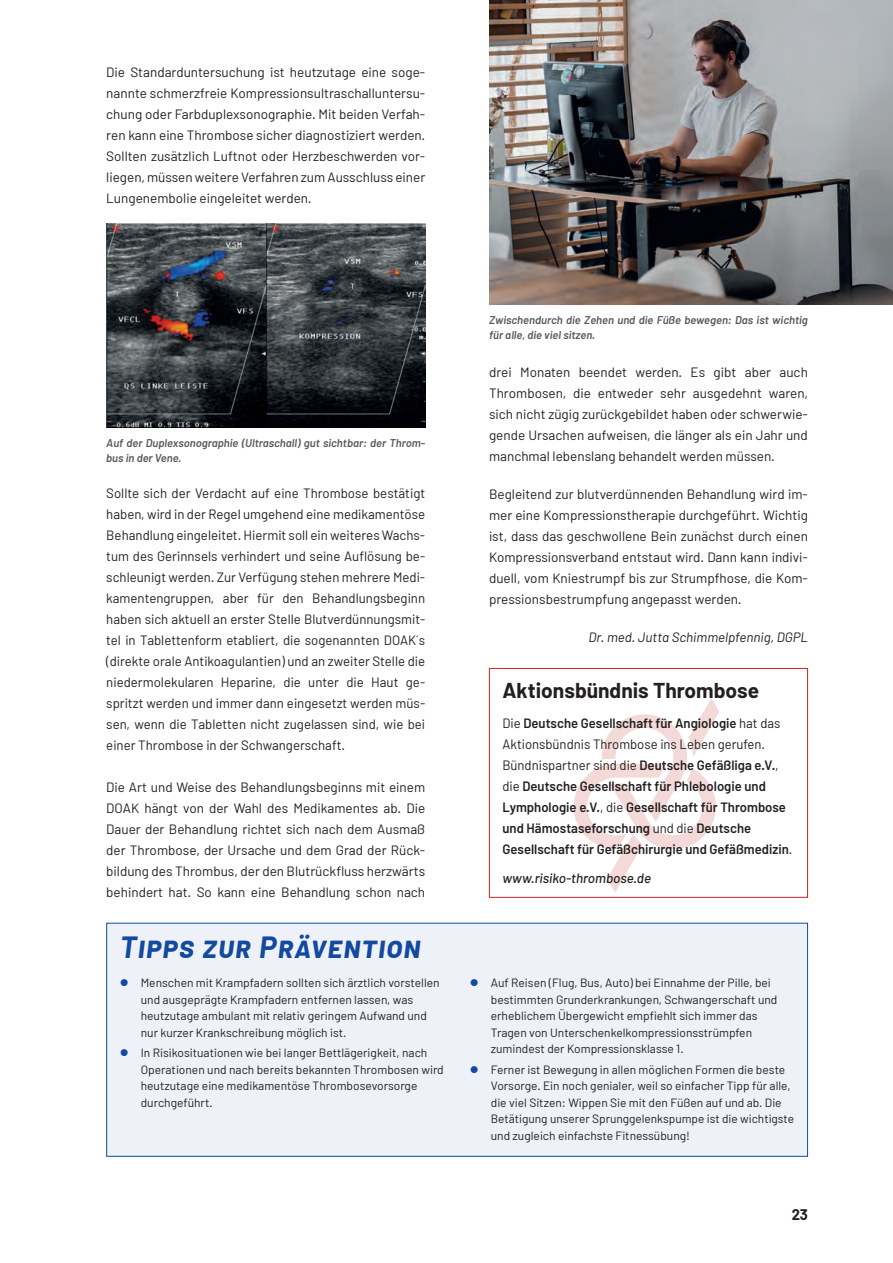
<style>
.page{position:relative;width:893px;height:1263px;background:#fff}
.page>*{position:absolute;margin:0;border:0;box-sizing:border-box;transform-origin:0 0}
.t1{font:italic 700 30px "Barlow";letter-spacing:.05em;color:#114aa0}
.t2{font:700 21px "Barlow";color:#231f20}
.t3{font:700 15px "Barlow";color:#231f20}
.t4{font:13.5px/21px "Barlow";color:#231f20;text-align:justify}
.t5{font:600 13.5px/21px "Barlow";color:#231f20}
.t6{font:italic 13.5px "Barlow";color:#231f20}
.t7{font:italic 500 13.5px "Barlow";color:#231f20}
.t8{font:12px/16.5px "Barlow";color:#231f20}
.t9{font:italic 600 11.25px/15px "Barlow";color:#57585a}
.s1{color:#114aa0}
.s2{font-weight:400}
</style>
<div class="page">
<svg style="left:573px;top:698px;width:146px;height:194px"></svg>
<div style="left:107px;top:923px;width:700px;height:233px;background:#eff1f8"></div>
<div style="left:106px;top:923px;width:702px;height:234px;border:1px solid #114aa0"></div>
<div style="left:489px;top:668px;width:319px;height:230px;border:1px solid #d1232a"></div>
<img style="left:489px;top:0;width:404px;height:304px">
<img style="left:106px;top:223px;width:319px;height:204px">
<p class="t4" style="left:106px;top:62px;width:320px">Die Standarduntersuchung ist heutzutage eine soge&shy;nannte schmerzfreie Kompressionsultraschalluntersu&shy;chung oder Farbduplexsonographie. Mit beiden Verfah&shy;ren kann eine Thrombose sicher diagnostiziert werden.<br>Sollten zusätzlich Luftnot oder Herzbeschwerden vor&shy;liegen, müssen weitere Verfahren zum Ausschluss einer Lungenembolie eingeleitet werden.</p>
<p class="t9" style="left:106px;top:435px;width:320px">Auf der Duplexsonographie (Ultraschall) gut sichtbar: der Throm&shy;bus in der Vene.</p>
<p class="t4" style="left:106px;top:482px;width:320px">Sollte sich der Verdacht auf eine Thrombose bestätigt haben, wird in der Regel umgehend eine medikamentöse Behandlung eingeleitet. Hiermit soll ein weiteres Wachs&shy;tum des Gerinnsels verhindert und seine Auflösung be&shy;schleunigt werden. Zur Verfügung stehen mehrere Medi&shy;kamentengruppen, aber für den Behandlungsbeginn haben sich aktuell an erster Stelle Blutverdünnungsmit&shy;tel in Tablettenform etabliert, die sogenannten DOAK´s (direkte orale Antikoagulantien) und an zweiter Stelle die niedermolekularen Heparine, die unter die Haut ge&shy;spritzt werden und immer dann eingesetzt werden müs&shy;sen, wenn die Tabletten nicht zugelassen sind, wie bei einer Thrombose in der Schwangerschaft.</p>
<p class="t4" style="left:106px;top:776px;width:320px">Die Art und Weise des Behandlungsbeginns mit einem DOAK hängt von der Wahl des Medikamentes ab. Die Dauer der Behandlung richtet sich nach dem Ausmaß der Thrombose, der Ursache und dem Grad der Rück&shy;bildung des Thrombus, der den Blutrückfluss herzwärts behindert hat. So kann eine Behandlung schon nach</p>
<h1 class="t1" style="left:120px;top:928px;width:302px">TIPPS ZUR PRÄVENTION</h1>
<p class="t8" style="left:141px;top:974px;width:300px;text-indent:-21px"><span class="s1">●</span> Menschen mit Krampfadern sollten sich ärztlich vorstellen und ausgeprägte Krampfadern entfernen lassen, was heutzutage ambulant mit relativ geringem Aufwand und nur kurzer Krankschreibung möglich ist.</p>
<p class="t8" style="left:141px;top:1044px;width:304px;text-indent:-21px"><span class="s1">●</span> In Risikosituationen wie bei langer Bettlägerigkeit, nach Operationen und nach bereits bekannten Thrombosen wird heutzutage eine medikamentöse Thrombosevorsorge durchgeführt.</p>
<p class="t9" style="left:489px;top:312px;width:320px">Zwischendurch die Zehen und die Füße bewegen: Das ist wichtig für alle, die viel sitzen.</p>
<p class="t4" style="left:489px;top:361px;width:320px">drei Monaten beendet werden. Es gibt aber auch Thrombosen, die entweder sehr ausgedehnt waren, sich nicht zügig zurückgebildet haben oder schwerwie&shy;gende Ursachen aufweisen, die länger als ein Jahr und manchmal lebenslang behandelt werden müssen.</p>
<p class="t4" style="left:489px;top:483px;width:320px">Begleitend zur blutverdünnenden Behandlung wird im&shy;mer eine Kompressionstherapie durchgeführt. Wichtig ist, dass das geschwollene Bein zunächst durch einen Kompressionsverband entstaut wird. Dann kann indivi&shy;duell, vom Kniestrumpf bis zur Strumpfhose, die Kom&shy;pressionsbestrumpfung angepasst werden.</p>
<p class="t6" style="left:588px;top:629px;width:221px">Dr. med. Jutta Schimmelpfennig, DGPL</p>
<h2 class="t2" style="left:502px;top:678px;width:258px">Aktionsbündnis Thrombose</h2>
<p class="t5" style="left:502px;top:712px;width:291px"><span class="s2">Die</span> Deutsche Gesellschaft für Angiologie <span class="s2">hat das Aktionsbündnis Thrombose ins Leben gerufen.<br>Bündnispartner sind die</span> Deutsche Gefäßliga e.V.<span class="s2">, die</span> Deutsche Gesellschaft für Phlebologie und Lymphologie e.V.<span class="s2">, die</span> Gesellschaft für Thrombose und Hämostaseforschung <span class="s2">und die</span> Deutsche Gesellschaft für Gefäßchirurgie und Gefäßmedizin<span class="s2">.</span></p>
<p class="t7" style="left:502px;top:870px;width:150px">www.risiko-thrombose.de</p>
<p class="t8" style="left:491px;top:974px;width:288px;text-indent:-21px"><span class="s1">●</span> Auf Reisen (Flug, Bus, Auto) bei Einnahme der Pille, bei bestimmten Grunderkrankungen, Schwangerschaft und erheblichem Übergewicht empfiehlt sich immer das Tragen von Unterschenkelkompressionsstrümpfen zumindest der Kompressionsklasse 1.</p>
<p class="t8" style="left:491px;top:1061px;width:305px;text-indent:-21px"><span class="s1">●</span> Ferner ist Bewegung in allen möglichen Formen die beste Vorsorge. Ein noch genialer, weil so einfacher Tipp für alle, die viel Sitzen: Wippen Sie mit den Füßen auf und ab. Die Betätigung unserer Sprunggelenkspumpe ist die wichtigste und zugleich einfachste Fitnessübung!</p>
<p class="t3" style="left:792px;top:1206px;width:18px">23</p>
</div>
